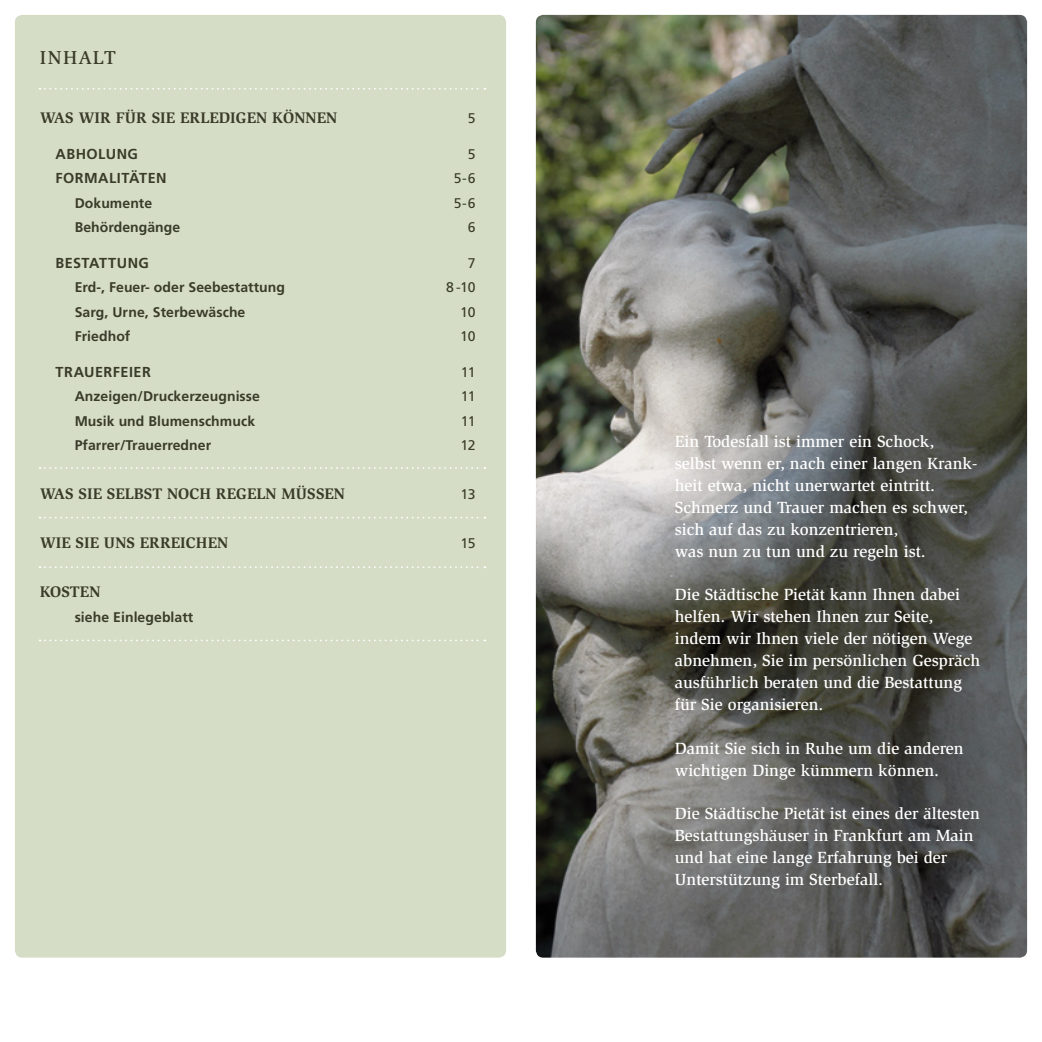
<style>
.page{position:relative;width:1042px;height:1042px;background:#fff}
.page>*{position:absolute;margin:0;border:0;box-sizing:border-box;transform-origin:0 0}
.t1{font:500 19.25px "Slimbach";letter-spacing:.05em;color:#3a3b2a}
.t2{font:500 16.62px/21.9px "Slimbach";color:#fff}
.t3{font:700 15.75px "Slimbach";letter-spacing:.005em;color:#3a3b2a}
.t4{font:700 14.35px "Frutiger";letter-spacing:.035em;color:#3a3b2a}
.t5{font:700 14px "Frutiger";letter-spacing:.005em;color:#3a3b2a}
.t6{font:14px "Frutiger";letter-spacing:-.035em;color:#3a3b2a}
</style>
<div class="page">
<div style="left:15px;top:15px;width:491px;height:942px;background:#d6ddc6;border-radius:7px"></div>
<img style="left:536px;top:15px;width:491px;height:942px">
<svg style="left:40px;top:88px;width:445px;height:2px"></svg>
<svg style="left:40px;top:467px;width:445px;height:2px"></svg>
<svg style="left:40px;top:517px;width:445px;height:1px"></svg>
<svg style="left:40px;top:566px;width:445px;height:2px"></svg>
<svg style="left:40px;top:639px;width:445px;height:2px"></svg>
<p class="t1" style="left:40px;top:46px;width:78px">Inhalt</p>
<p class="t3" style="left:40px;top:109px;width:299px">WAS WIR FÜR SIE ERLEDIGEN KÖNNEN</p>
<p class="t6" style="left:468px;top:110px;width:9px">5</p>
<p class="t4" style="left:55px;top:145px;width:82px">Abholung</p>
<p class="t6" style="left:468px;top:146px;width:9px">5</p>
<p class="t4" style="left:55px;top:170px;width:113px">Formalitäten</p>
<p class="t6" style="left:454px;top:170px;width:23px">5-6</p>
<p class="t5" style="left:75px;top:195px;width:79px">Dokumente</p>
<p class="t6" style="left:454px;top:195px;width:23px">5-6</p>
<p class="t5" style="left:75px;top:219px;width:107px">Behördengänge</p>
<p class="t6" style="left:468px;top:219px;width:9px">6</p>
<p class="t4" style="left:55px;top:254px;width:93px">Bestattung</p>
<p class="t6" style="left:468px;top:254px;width:9px">7</p>
<p class="t5" style="left:40px;top:279px;width:15px">E</p>
<p class="t5" style="left:83px;top:279px;width:204px">rd-, Feuer- oder Seebestattung</p>
<p class="t6" style="left:446px;top:279px;width:31px">8 -10</p>
<p class="t5" style="left:75px;top:303px;width:172px">Sarg, Urne, Sterbewäsche</p>
<p class="t6" style="left:460px;top:303px;width:17px">10</p>
<p class="t5" style="left:75px;top:328px;width:57px">Friedhof</p>
<p class="t6" style="left:460px;top:328px;width:17px">10</p>
<p class="t4" style="left:55px;top:363px;width:11px">Tra</p>
<p class="t4" style="left:84px;top:363px;width:65px">uerfeier</p>
<p class="t6" style="left:461px;top:363px;width:16px">11</p>
<p class="t5" style="left:75px;top:388px;width:187px">Anzeigen/Druckerzeugnisse</p>
<p class="t6" style="left:461px;top:388px;width:16px">11</p>
<p class="t5" style="left:55px;top:412px;width:201px">M usik und Blumenschmuck</p>
<p class="t6" style="left:461px;top:412px;width:16px">11</p>
<p class="t5" style="left:75px;top:437px;width:138px">Pfarrer/Trauerredner</p>
<p class="t6" style="left:460px;top:437px;width:17px">12</p>
<p class="t3" style="left:40px;top:484px;width:307px">WAS SIE SELBST NOCH REGELN MÜSSEN</p>
<p class="t6" style="left:460px;top:486px;width:17px">13</p>
<p class="t3" style="left:40px;top:533px;width:190px">WIE SIE UNS ERREICHEN</p>
<p class="t6" style="left:460px;top:535px;width:17px">15</p>
<p class="t3" style="left:40px;top:582px;width:62px">KOSTEN</p>
<p class="t5" style="left:75px;top:608px;width:120px">siehe Einlegeblatt</p>
<p class="t2" style="left:675px;top:431px;width:304px">Ein Todesfall ist immer ein Schock, selbst wenn er, nach einer langen Krank&shy;heit etwa, nicht unerwartet eintritt.<br>Schmerz und Trauer machen es schwer, sich auf das zu konzentrieren,<br>was nun zu tun und zu regeln ist.</p>
<p class="t2" style="left:675px;top:584px;width:307px">Die Städtische Pietät kann Ihnen dabei helfen. Wir stehen Ihnen zur Seite, indem wir Ihnen viele der nötigen Wege abnehmen, Sie im persönlichen Gespräch ausführlich beraten und die Bestattung für Sie organisieren.</p>
<p class="t2" style="left:675px;top:737px;width:290px">Damit Sie sich in Ruhe um die anderen wichtigen Dinge kümmern können.</p>
<p class="t2" style="left:675px;top:802px;width:307px">Die Städtische Pietät ist eines der ältesten Bestattungshäuser in Frankfurt am Main und hat eine lange Erfahrung bei der Unterstützung im Sterbefall.</p>
</div>
